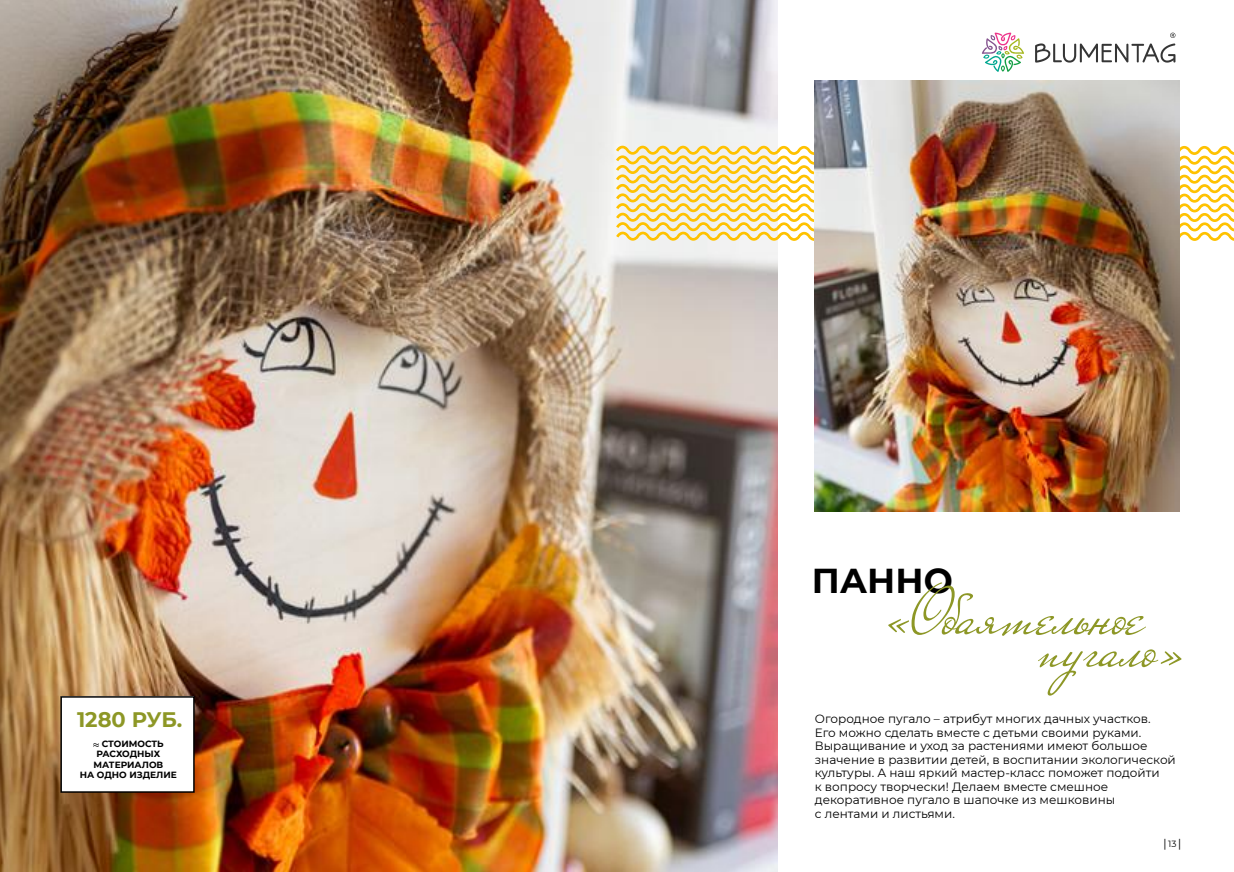
<style>
.page{position:relative;width:1234px;height:872px;background:#fff}
.page>*{position:absolute;margin:0;border:0;box-sizing:border-box;transform-origin:0 0}
.t1{font:72px "Nicolettascript";letter-spacing:-.01em;color:#8d9726}
.t2{font:700 34.5px "Montserrat";color:#000}
.t3{font:700 21px "Montserrat";color:#8d9726}
.t4{font:12px/13.5px "Montserrat";color:#000}
.t5{font:700 9px "Montserrat";color:#000}
.t6{font:9px "Verdana";color:#000}
.s1{font-family:"Montserrat"}
</style>
<div class="page">
<img style="left:0;top:0;width:777px;height:872px">
<div style="left:61px;top:697px;width:133px;height:95px;background:#fff"></div>
<div style="left:60px;top:696px;width:135px;height:96px;border:2px solid #000"></div>
<svg style="left:93px;top:743px;width:6px;height:3px"></svg>
<svg style="left:614px;top:145px;width:200px;height:97px"></svg>
<svg style="left:1179px;top:145px;width:54px;height:97px"></svg>
<img style="left:814px;top:81px;width:365px;height:430px">
<svg style="left:982px;top:33px;width:41px;height:39px"></svg>
<svg style="left:1035px;top:33px;width:140px;height:30px"></svg>
<h3 class="t3" style="left:77px;top:704px;width:107px">1280 РУБ.</h3>
<p class="t5" style="left:102px;top:737px;width:64px">СТОИМОСТЬ</p>
<p class="t5" style="left:96px;top:747px;width:65px">РАСХОДНЫХ</p>
<p class="t5" style="left:93px;top:758px;width:71px">МАТЕРИАЛОВ</p>
<p class="t5" style="left:80px;top:768px;width:98px">НА ОДНО ИЗДЕЛИЕ</p>
<h2 class="t2" style="left:811px;top:556px;width:143px">ПАННО</h2>
<h1 class="t1" style="left:883px;top:572px;width:261px">«Обаятельное</h1>
<h1 class="t1" style="left:1037px;top:605px;width:150px">пугало»</h1>
<p class="t4" style="left:814px;top:712px;width:362px">Огородное пугало – атрибут многих дачных участков.<br>Его можно сделать вместе с детьми своими руками.<br>Выращивание и уход за растениями имеют большое значение в развитии детей, в воспитании экологической культуры. А наш яркий мастер-класс поможет подойти<br>к вопросу творчески! Делаем вместе смешное декоративное пугало в шапочке из мешковины<br>с лентами и листьями.</p>
<p class="t6" style="left:1161px;top:837px;width:23px">│<span class="s1">13</span>│</p>
</div>
